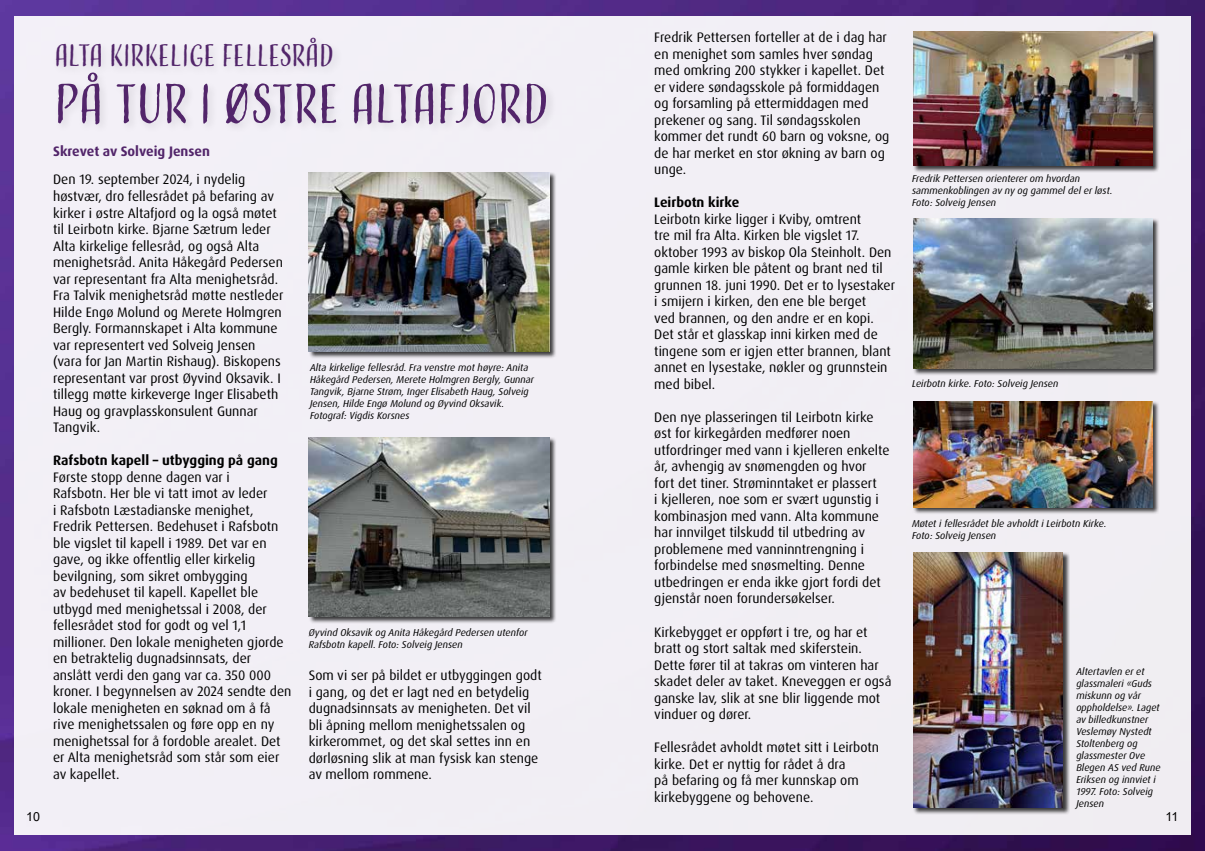
<style>
.page{position:relative;width:1205px;height:851px;background:#fff}
.page>*{position:absolute;margin:0;border:0;box-sizing:border-box;transform-origin:0 0}
.t1{font:51.62px "Adorn Condensed Sans";letter-spacing:-.03em;color:#52256a}
.t2{font:29.12px "Adorn Condensed Sans";letter-spacing:-.02em;color:#52256a}
.t3{font:13.75px/16.5px "Dax Pro";color:#000}
.t4{font:700 13.75px "Dax Pro";color:#000}
.t5{font:700 13.75px "Dax Pro";color:#52256a}
.t6{font:12.5px "Arial";color:#000}
.t7{font:italic 10px/12px "Dax Pro";color:#000}
</style>
<div class="page">
<img style="left:0;top:0;width:1205px;height:850px">
<div style="left:14px;top:16px;width:1176px;height:818px;background:#f2eff5"></div>
<div style="left:308px;top:172px;width:249px;height:186px;background:#000;opacity:.75"></div>
<img style="left:309px;top:172px;width:240px;height:179px">
<div style="left:308px;top:437px;width:249px;height:186px;background:#000;opacity:.75"></div>
<img style="left:309px;top:437px;width:240px;height:179px">
<div style="left:913px;top:31px;width:247px;height:141px;background:#000;opacity:.75"></div>
<img style="left:913px;top:31px;width:239px;height:134px">
<div style="left:913px;top:218px;width:247px;height:158px;background:#000;opacity:.75"></div>
<img style="left:913px;top:218px;width:239px;height:150px">
<div style="left:913px;top:400px;width:247px;height:114px;background:#000;opacity:.75"></div>
<img style="left:913px;top:401px;width:239px;height:106px">
<div style="left:913px;top:552px;width:157px;height:262px;background:#000;opacity:.75"></div>
<img style="left:913px;top:552px;width:150px;height:255px">
<h2 class="t2" style="left:54px;top:37px;width:282px">ALTA KIRKELIGE FELLESRÅD</h2>
<h1 class="t1" style="left:54px;top:71px;width:497px">PÅ TUR I ØSTRE ALTAFJORD</h1>
<p class="t5" style="left:53px;top:142px;width:158px">Skrevet av Solveig Jensen</p>
<p class="t3" style="left:53px;top:171px;width:232px">Den 19. september 2024, i nydelig høstvær, dro fellesrådet på befaring av kirker i østre Altafjord og la også møtet til Leirbotn kirke. Bjarne Sætrum leder Alta kirkelige fellesråd, og også Alta menighetsråd. Anita Håkegård Pedersen var representant fra Alta menighetsråd.<br>Fra Talvik menighetsråd møtte nestleder Hilde Engø Molund og Merete Holmgren Bergly. Formannskapet i Alta kommune var representert ved Solveig Jensen (vara for Jan Martin Rishaug). Biskopens representant var prost Øyvind Oksavik. I tillegg møtte kirkeverge Inger Elisabeth Haug og gravplasskonsulent Gunnar Tangvik.</p>
<p class="t4" style="left:53px;top:451px;width:226px">Rafsbotn kapell – utbygging på gang</p>
<p class="t3" style="left:53px;top:468px;width:240px">Første stopp denne dagen var i<br>Rafsbotn. Her ble vi tatt imot av leder<br>i Rafsbotn Læstadianske menighet, Fredrik Pettersen. Bedehuset i Rafsbotn ble vigslet til kapell i 1989. Det var en gave, og ikke offentlig eller kirkelig bevilgning, som sikret ombygging<br>av bedehuset til kapell. Kapellet ble utbygd med menighetssal i 2008, der fellesrådet stod for godt og vel 1,1 millioner. Den lokale menigheten gjorde en betraktelig dugnadsinnsats, der anslått verdi den gang var ca. 350 000 kroner. I begynnelsen av 2024 sendte den lokale menigheten en søknad om å få rive menighetssalen og føre opp en ny menighetssal for å fordoble arealet. Det er Alta menighetsråd som står som eier av kapellet.</p>
<p class="t7" style="left:310px;top:362px;width:226px">Alta kirkelige fellesråd. Fra venstre mot høyre: Anita Håkegård Pedersen, Merete Holmgren Bergly, Gunnar Tangvik, Bjarne Strøm, Inger Elisabeth Haug, Solveig Jensen, Hilde Engø Molund og Øyvind Oksavik.<br>Fotograf: Vigdis Korsnes</p>
<p class="t7" style="left:309px;top:626px;width:220px">Øyvind Oksavik og Anita Håkegård Pedersen utenfor<br>Rafsbotn kapell. Foto: Solveig Jensen</p>
<p class="t3" style="left:309px;top:667px;width:235px">Som vi ser på bildet er utbyggingen godt i gang, og det er lagt ned en betydelig dugnadsinnsats av menigheten. Det vil bli åpning mellom menighetssalen og kirkerommet, og det skal settes inn en dørløsning slik at man fysisk kan stenge av mellom rommene.</p>
<p class="t3" style="left:654px;top:29px;width:237px">Fredrik Pettersen forteller at de i dag har en menighet som samles hver søndag med omkring 200 stykker i kapellet. Det er videre søndagsskole på formiddagen og forsamling på ettermiddagen med prekener og sang. Til søndagsskolen kommer det rundt 60 barn og voksne, og de har merket en stor økning av barn og unge.</p>
<p class="t4" style="left:654px;top:193px;width:86px">Leirbotn kirke</p>
<p class="t3" style="left:654px;top:211px;width:242px">Leirbotn kirke ligger i Kviby, omtrent<br>tre mil fra Alta. Kirken ble vigslet 17. oktober 1993 av biskop Ola Steinholt. Den gamle kirken ble påtent og brant ned til grunnen 18. juni 1990. Det er to lysestaker i smijern i kirken, den ene ble berget<br>ved brannen, og den andre er en kopi.<br>Det står et glasskap inni kirken med de tingene som er igjen etter brannen, blant annet en lysestake, nøkler og grunnstein med bibel.</p>
<p class="t3" style="left:654px;top:409px;width:237px">Den nye plasseringen til Leirbotn kirke øst for kirkegården medfører noen utfordringer med vann i kjelleren enkelte år, avhengig av snømengden og hvor fort det tiner. Strøminntaket er plassert<br>i kjelleren, noe som er svært ugunstig i kombinasjon med vann. Alta kommune har innvilget tilskudd til utbedring av problemene med vanninntrengning i forbindelse med snøsmelting. Denne utbedringen er enda ikke gjort fordi det gjenstår noen forundersøkelser.</p>
<p class="t3" style="left:654px;top:623px;width:239px">Kirkebygget er oppført i tre, og har et bratt og stort saltak med skiferstein.<br>Dette fører til at takras om vinteren har skadet deler av taket. Kneveggen er også ganske lav, slik at sne blir liggende mot vinduer og dører.</p>
<p class="t3" style="left:654px;top:739px;width:226px">Fellesrådet avholdt møtet sitt i Leirbotn kirke. Det er nyttig for rådet å dra<br>på befaring og få mer kunnskap om kirkebyggene og behovene.</p>
<p class="t7" style="left:912px;top:173px;width:202px">Fredrik Pettersen orienterer om hvordan sammenkoblingen av ny og gammel del er løst.<br>Foto: Solveig Jensen</p>
<p class="t7" style="left:912px;top:377px;width:148px">Leirbotn kirke. Foto: Solveig Jensen</p>
<p class="t7" style="left:912px;top:517px;width:196px">Møtet i fellesrådet ble avholdt i Leirbotn Kirke.<br>Foto: Solveig Jensen</p>
<p class="t7" style="left:1076px;top:665px;width:86px">Altertavlen er et glassmaleri «Guds miskunn og vår oppholdelse». Laget av billedkunstner<br>Veslemøy Nystedt<br>Stoltenberg og glassmester Ove<br>Blegen AS ved Rune<br>Eriksen og innviet i<br>1997. Foto: Solveig<br>Jensen</p>
<p class="t6" style="left:26px;top:807px;width:15px">10</p>
<p class="t6" style="left:1165px;top:807px;width:14px">11</p>
</div>
